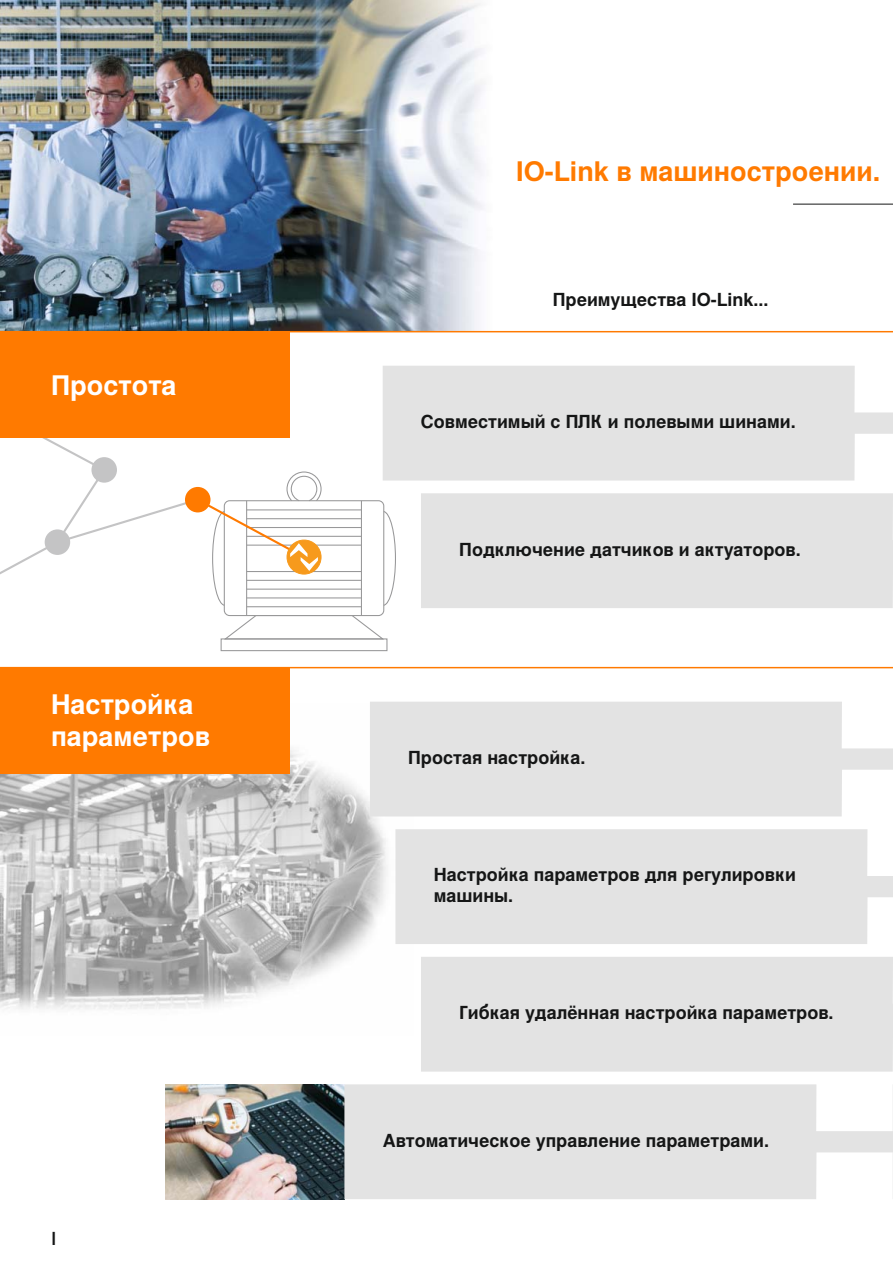
<style>
.page{position:relative;width:893px;height:1263px;background:#fff}
.page>*{position:absolute;margin:0;border:0;box-sizing:border-box;transform-origin:0 0}
.t1{font:700 27px/32px "Nimbus Sans Global";color:#fff}
.t2{font:700 27px "Nimbus Sans Global";color:#ff7a00}
.t3{font:700 18px/21.3px "Nimbus Sans Global";color:#151616}
.t4{font:500 18px "Nimbus Sans Global";color:#151616}
</style>
<div class="page">
<svg style="left:225px;top:614px;width:158px;height:24px"></svg>
<hr style="left:246px;top:501px;width:1px;height:114px;background:#989899">
<hr style="left:361px;top:501px;width:1px;height:114px;background:#989899">
<hr style="left:247px;top:509px;width:114px;height:1px;background:#989899">
<hr style="left:247px;top:518px;width:114px;height:1px;background:#989899">
<hr style="left:247px;top:527px;width:114px;height:1px;background:#989899">
<hr style="left:247px;top:536px;width:114px;height:1px;background:#989899">
<hr style="left:247px;top:580px;width:114px;height:1px;background:#989899">
<hr style="left:247px;top:589px;width:114px;height:1px;background:#989899">
<hr style="left:247px;top:597px;width:114px;height:1px;background:#989899">
<hr style="left:247px;top:606px;width:114px;height:1px;background:#989899">
<hr style="left:247px;top:571px;width:114px;height:1px;background:#989899">
<hr style="left:247px;top:545px;width:114px;height:1px;background:#989899">
<svg style="left:384px;top:510px;width:12px;height:96px"></svg>
<div style="left:221px;top:638px;width:166px;height:13px;border:1px solid #989899"></div>
<div style="left:224px;top:500px;width:160px;height:116px;border:1px solid #989899;border-radius:5px"></div>
<img style="left:166px;top:1084px;width:178px;height:115px">
<img style="left:0;top:704px;width:413px;height:305px">
<img style="left:0;top:0;width:523px;height:331px">
<svg style="left:0;top:407px;width:322px;height:199px"></svg>
<div style="left:185px;top:487px;width:25px;height:25px;background:#ff7a00;border-radius:50%"></div>
<hr style="left:793px;top:204px;width:100px;height:1px;background:#151616">
<hr style="left:0;top:331px;width:893px;height:1px;background:#ff7a00">
<div style="left:0;top:332px;width:289px;height:106px;background:#ff7a00"></div>
<div style="left:383px;top:366px;width:510px;height:114px;background:#e3e3e3"></div>
<hr style="left:0;top:667px;width:893px;height:1px;background:#ff7a00">
<svg style="left:370px;top:702px;width:523px;height:114px;background:#e5e5e5"></svg>
<div style="left:421px;top:493px;width:472px;height:115px;background:#e3e3e3"></div>
<div style="left:395px;top:829px;width:498px;height:115px;background:#e3e3e3"></div>
<div style="left:421px;top:957px;width:472px;height:114px;background:#e3e3e3"></div>
<svg style="left:344px;top:1084px;width:549px;height:115px;background:#e5e5e5"></svg>
<div style="left:0;top:668px;width:289px;height:106px;background:#ff7a00"></div>
<h1 class="t1" style="left:51px;top:372px;width:127px">Простота</h1>
<h1 class="t1" style="left:51px;top:691px;width:160px">Настройка параметров</h1>
<p class="t4" style="left:51px;top:1228px;width:7px">I</p>
<h1 class="t2" style="left:516px;top:161px;width:366px">IO-Link в машиностроении.</h1>
<p class="t3" style="left:553px;top:291px;width:217px">Преимущества IO-Link...</p>
<p class="t3" style="left:421px;top:413px;width:376px">Совместимый с ПЛК и полевыми шинами.</p>
<p class="t3" style="left:459px;top:540px;width:343px">Подключение датчиков и актуаторов.</p>
<p class="t3" style="left:408px;top:749px;width:179px">Простая настройка.</p>
<p class="t3" style="left:434px;top:866px;width:364px">Настройка параметров для регулировки машины.</p>
<p class="t3" style="left:459px;top:1004px;width:376px">Гибкая удалённая настройка параметров.</p>
<p class="t3" style="left:383px;top:1131px;width:388px">Автоматическое управление параметрами.</p>
</div>
